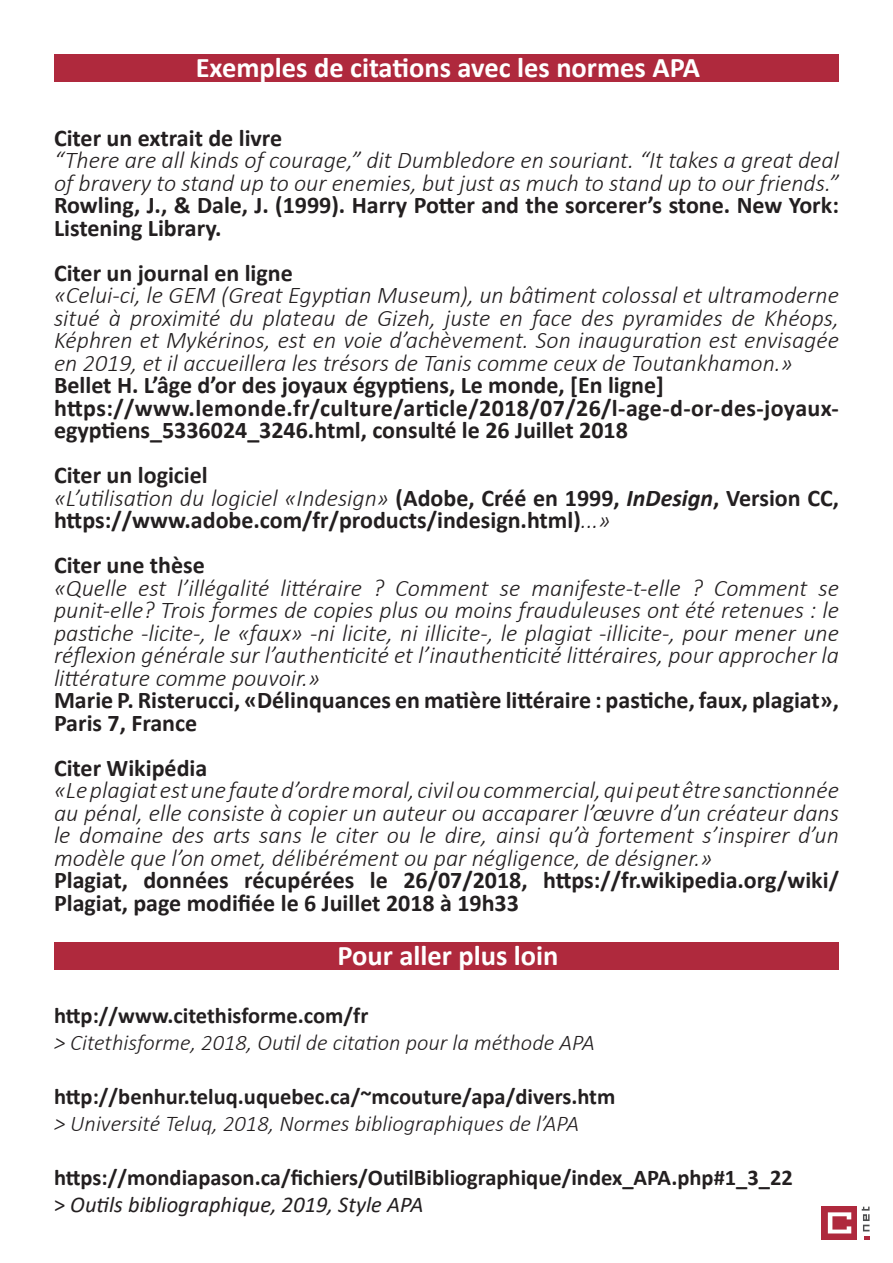
<style>
.page{position:relative;width:893px;height:1263px;background:#fff}
.page>*{position:absolute;margin:0;border:0;box-sizing:border-box;transform-origin:0 0}
.t1{font:700 28.5px "Calibri";color:#fff}
.t2{font:italic 300 24px/22.5px "Calibri";color:#231f20;text-align:justify}
.t3{font:700 24px/22.5px "Calibri";color:#231f20}
.t4{font:700 22.5px "Calibri";color:#231f20}
.t5{font:italic 300 22.5px "Calibri";color:#231f20}
.t6{font:italic 22.5px "Calibri";color:#231f20}
.s1{font-weight:300;font-style:italic}
.s2{font-style:italic}
.s3{font-style:normal}
</style>
<div class="page">
<div style="left:821px;top:1206px;width:36px;height:33px;background:#af293d"></div>
<svg style="left:828px;top:1212px;width:23px;height:21px"></svg>
<svg style="left:862px;top:1206px;width:7px;height:33px"></svg>
<div style="left:54px;top:55px;width:785px;height:27px;background:#af293d"></div>
<div style="left:54px;top:942px;width:785px;height:28px;background:#af293d"></div>
<p class="t1" style="left:196px;top:47px;width:506px">Exemples de citations avec les normes APA</p>
<p class="t3" style="left:54px;top:126px;width:230px">Citer un extrait de livre</p>
<p class="t2" style="left:54px;top:149px;width:786px">“There are all kinds of courage,” dit Dumbledore en souriant. “It takes a great deal of bravery to stand up to our enemies, but just as much to stand up to our friends.”</p>
<p class="t3" style="left:54px;top:194px;width:786px">Rowling, J., &amp; Dale, J. (1999). Harry Potter and the sorcerer’s stone. New York:<br>Listening Library.</p>
<p class="t3" style="left:54px;top:261px;width:240px">Citer un journal en ligne</p>
<p class="t2" style="left:54px;top:284px;width:786px">«Celui-ci, le GEM (Great Egyptian Museum), un bâtiment colossal et ultramoderne situé à proximité du plateau de Gizeh, juste en face des pyramides de Khéops, Képhren et Mykérinos, est en voie d’achèvement. Son inauguration est envisagée en 2019, et il accueillera les trésors de Tanis comme ceux de Toutankhamon.»</p>
<p class="t3" style="left:54px;top:374px;width:611px">Bellet H. L’âge d’or des joyaux égyptiens, Le monde, [En ligne]</p>
<p class="t3" style="left:54px;top:396px;width:786px">https://www.lemonde.fr/culture/article/2018/07/26/l-age-d-or-des-joyaux&shy;egyptiens_5336024_3246.html, consulté le 26 Juillet 2018</p>
<p class="t3" style="left:54px;top:464px;width:155px">Citer un logiciel</p>
<p class="t3" style="left:54px;top:486px;width:786px"><span class="s1">«L’utilisation du logiciel «Indesign»</span> (Adobe, Créé en 1999, <span class="s2">InDesign</span>, Version CC, https://www.adobe.com/fr/products/indesign.html)<span class="s1">...»</span></p>
<p class="t3" style="left:54px;top:554px;width:152px">Citer une thèse</p>
<p class="t2" style="left:54px;top:576px;width:786px">«Quelle est l’illégalité littéraire ? Comment se manifeste-t-elle ? Comment se punit-elle? Trois formes de copies plus ou moins frauduleuses ont été retenues : le pastiche -licite-, le «faux» -ni licite, ni illicite-, le plagiat -illicite-, pour mener une réflexion générale sur l’authenticité et l’inauthenticité littéraires, pour approcher la littérature comme pouvoir.»</p>
<p class="t3" style="left:54px;top:689px;width:786px">Marie P. Risterucci, «Délinquances en matière littéraire : pastiche, faux, plagiat»,<br>Paris 7, France</p>
<p class="t3" style="left:54px;top:756px;width:155px">Citer Wikipédia</p>
<p class="t2" style="left:54px;top:779px;width:786px">«Le plagiat est une faute d’ordre moral, civil ou commercial, qui peut être sanctionnée au pénal, elle consiste à copier un auteur ou accaparer l’œuvre d’un créateur dans le domaine des arts sans le citer ou le dire, ainsi qu’à fortement s’inspirer d’un modèle que l’on omet, délibérément ou par négligence, de désigner.»</p>
<p class="t3" style="left:54px;top:869px;width:786px">Plagiat, données récupérées le 26/07/2018, https://fr.wikipedia.org/wiki/<br>Plagiat, page modifiée le 6 Juillet 2018 à 19h33</p>
<p class="t1" style="left:337px;top:935px;width:222px">Pour aller plus loin</p>
<p class="t4" style="left:54px;top:1000px;width:316px">http://www.citethisforme.com/fr</p>
<p class="t5" style="left:54px;top:1029px;width:542px">&gt; Citethisforme, 2018, Outil de citation pour la méthode APA</p>
<p class="t4" style="left:54px;top:1081px;width:563px">http://benhur.teluq.uquebec.ca/~mcouture/apa/divers.htm</p>
<p class="t5" style="left:54px;top:1110px;width:527px">&gt; Université Teluq, 2018, Normes bibliographiques de l’APA</p>
<p class="t4" style="left:54px;top:1162px;width:740px">https://mondiapason.ca/fichiers/OutilBibliographique/index_APA.php#1_3_22</p>
<p class="t6" style="left:54px;top:1189px;width:371px"><span class="s3">&gt;</span> Outils bibliographique, 2019, Style APA</p>
</div>
